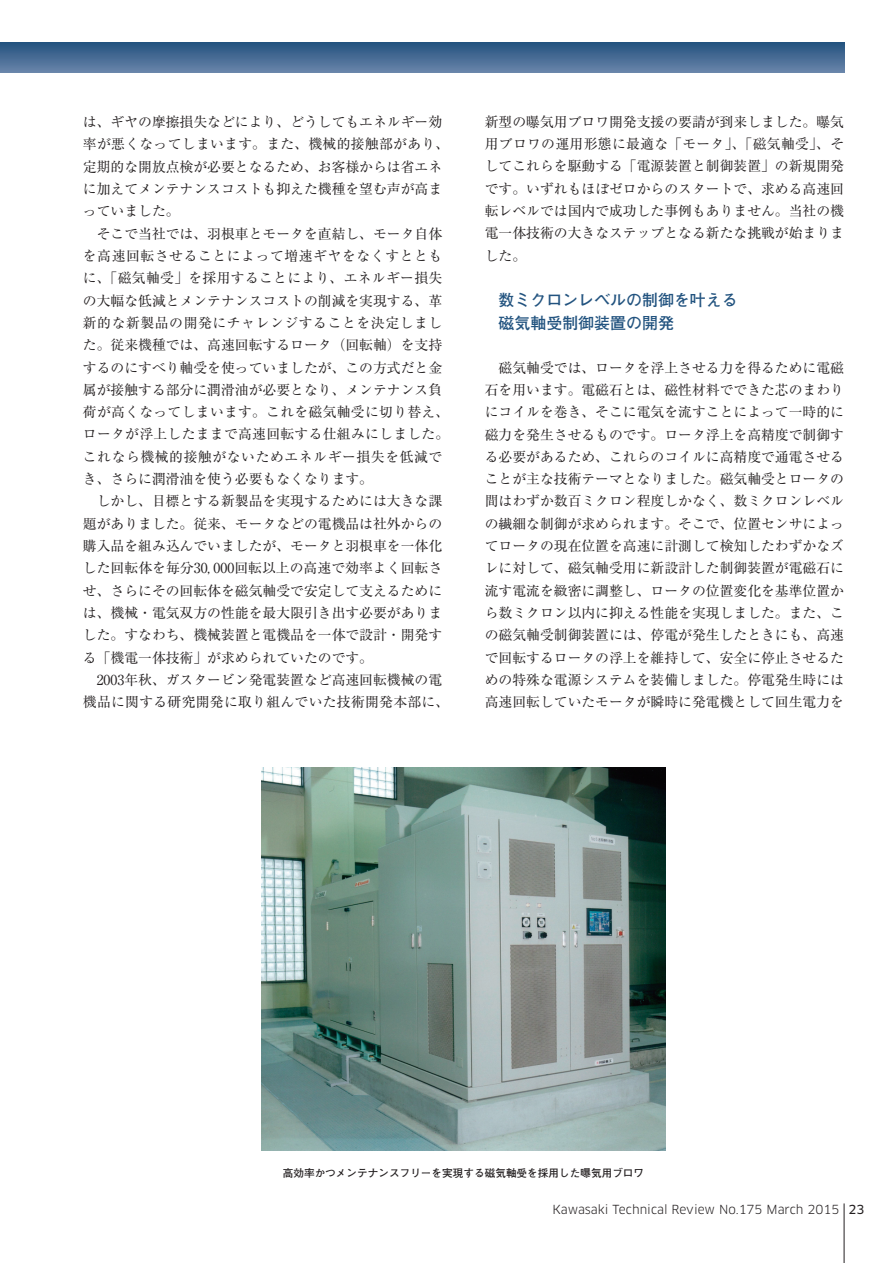
<style>
.page{position:relative;width:893px;height:1263px;background:#fff}
.page>*{position:absolute;margin:0;border:0;box-sizing:border-box;transform-origin:0 0}
.t1{font:700 15.9px/22.4px "Futo Go B101 Pro";color:#22537f}
.t2{font:13.8px/22.4px "Ryumin Pro";color:#231f20;text-align:justify}
.t3{font:12.15px "Clan Pro";color:#231f20}
.t4{font:700 10.65px "Futo Go B101 Pro";color:#231f20}
.s1{font-family:"Clan Pro News"}
</style>
<div class="page">
<img style="left:261px;top:767px;width:405px;height:383px">
<svg style="left:0;top:43px;width:844px;height:29px;background:#466b94"></svg>
<hr style="left:844px;top:1203px;width:1px;height:60px;background:#231f20">
<p class="t2" style="left:83px;top:110px;width:368px;text-align:left">は、ギヤの摩擦損失などにより、どうしてもエネルギー効率が悪くなってしまいます。また、機械的接触部があり、定期的な開放点検が必要となるため、お客様からは省エネに加えてメンテナンスコストも抑えた機種を望む声が高まっていました。<br>　そこで当社では、羽根車とモータを直結し、モータ自体を高速回転させることによって増速ギヤをなくすとともに、「磁気軸受」を採用することにより、エネルギー損失の大幅な低減とメンテナンスコストの削減を実現する、革新的な新製品の開発にチャレンジすることを決定しました。従来機種では、高速回転するロータ（回転軸）を支持するのにすべり軸受を使っていましたが、この方式だと金属が接触する部分に潤滑油が必要となり、メンテナンス負荷が高くなってしまいます。これを磁気軸受に切り替え、ロータが浮上したままで高速回転する仕組みにしました。これなら機械的接触がないためエネルギー損失を低減でき、さらに潤滑油を使う必要もなくなります。<br>　しかし、目標とする新製品を実現するためには大きな課題がありました。従来、モータなどの電機品は社外からの購入品を組み込んでいましたが、モータと羽根車を一体化した回転体を毎分30, 000回転以上の高速で効率よく回転させ、さらにその回転体を磁気軸受で安定して支えるためには、機械・電気双方の性能を最大限引き出す必要がありました。すなわち、機械装置と電機品を一体で設計・開発する「機電一体技術」が求められていたのです。<br>　2003年秋、ガスタービン発電装置など高速回転機械の電機品に関する研究開発に取り組んでいた技術開発本部に、</p>
<p class="t2" style="left:485px;top:110px;width:361px">新型の曝気用ブロワ開発支援の要請が到来しました。曝気用ブロワの運用形態に最適な「モータ」、「磁気軸受」、そしてこれらを駆動する「電源装置と制御装置」の新規開発です。いずれもほぼゼロからのスタートで、求める高速回転レベルでは国内で成功した事例もありません。当社の機電一体技術の大きなステップとなる新たな挑戦が始まりました。</p>
<p class="t1" style="left:499px;top:287px;width:241px">数ミクロンレベルの制御を叶える磁気軸受制御装置の開発</p>
<p class="t2" style="left:485px;top:355px;width:361px">　磁気軸受では、ロータを浮上させる力を得るために電磁石を用います。電磁石とは、磁性材料でできた芯のまわりにコイルを巻き、そこに電気を流すことによって一時的に磁力を発生させるものです。ロータ浮上を高精度で制御する必要があるため、これらのコイルに高精度で通電させることが主な技術テーマとなりました。磁気軸受とロータの間はわずか数百ミクロン程度しかなく、数ミクロンレベルの繊細な制御が求められます。そこで、位置センサによってロータの現在位置を高速に計測して検知したわずかなズレに対して、磁気軸受用に新設計した制御装置が電磁石に流す電流を緻密に調整し、ロータの位置変化を基準位置から数ミクロン以内に抑える性能を実現しました。また、この磁気軸受制御装置には、停電が発生したときにも、高速で回転するロータの浮上を維持して、安全に停止させるための特殊な電源システムを装備しました。停電発生時には高速回転していたモータが瞬時に発電機として回生電力を</p>
<p class="t4" style="left:283px;top:1164px;width:363px">高効率かつメンテナンスフリーを実現する磁気軸受を採用した曝気用ブロワ</p>
<p class="t3" style="left:552px;top:1202px;width:314px">Kawasaki Technical Review No.175 March 2015 <span class="s1">23</span></p>
</div>
